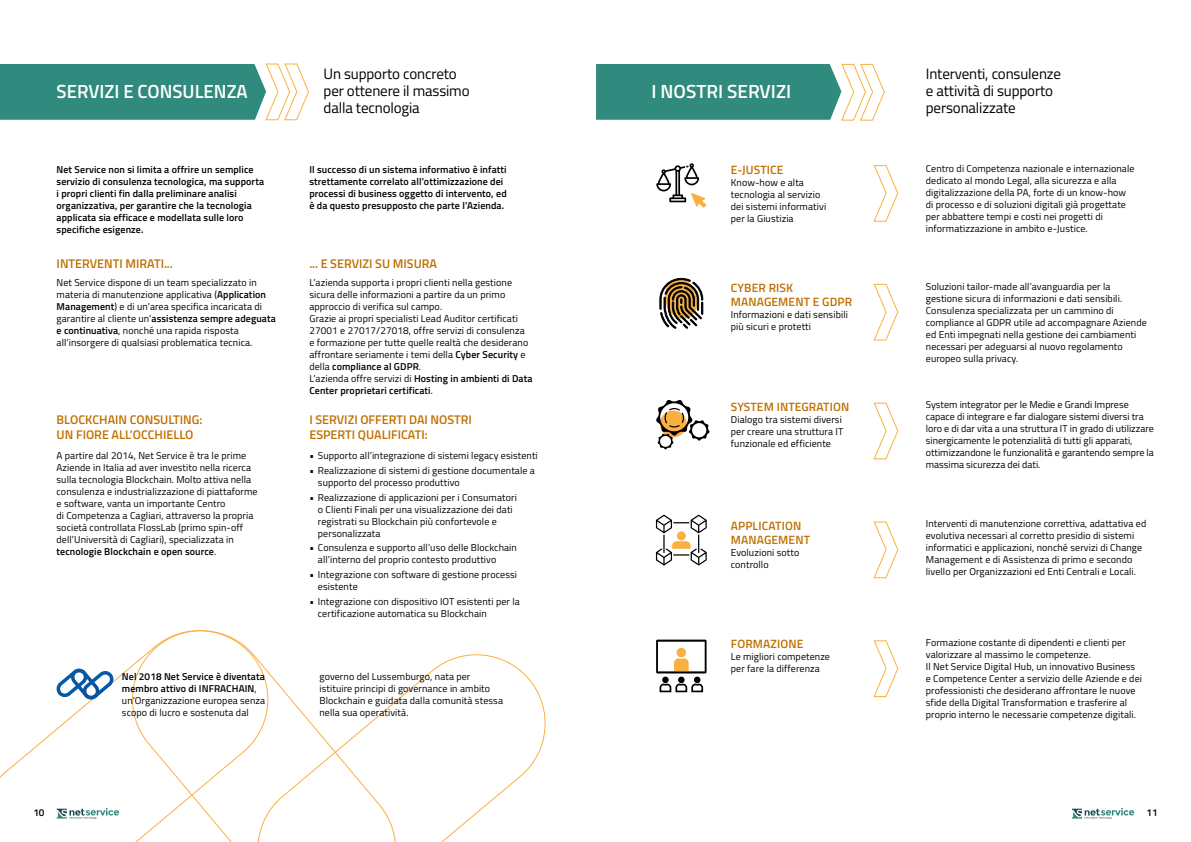
<style>
.page{position:relative;width:1191px;height:842px;background:#fff}
.page>*{position:absolute;margin:0;border:0;box-sizing:border-box;transform-origin:0 0}
.t1{font:600 19px "Titillium Web";color:#fff}
.t2{font:15px/17px "Titillium Web";letter-spacing:-.01em;color:#000}
.t3{font:600 12.5px/15px "Titillium Web";color:#bf7000}
.t4{font:600 12px/14.4px "Titillium Web";letter-spacing:.01em;color:#bf7000}
.t5{font:10px/12px "Titillium Web";letter-spacing:.01em;color:#000}
.t6{font:600 10px/12px "Titillium Web";letter-spacing:.01em;color:#000}
.s1{font-weight:600}
</style>
<div class="page">
<svg style="left:404px;top:654px;width:142px;height:188px"></svg>
<svg style="left:276px;top:681px;width:128px;height:161px"></svg>
<svg style="left:0;top:630px;width:276px;height:212px"></svg>
<svg style="left:56px;top:665px;width:61px;height:38px"></svg>
<svg style="left:0;top:63px;width:309px;height:57px;background:#549d90"></svg>
<svg style="left:57px;top:808px;width:62px;height:11px"></svg>
<svg style="left:659px;top:277px;width:45px;height:52px"></svg>
<svg style="left:656px;top:515px;width:50px;height:50px"></svg>
<svg style="left:656px;top:640px;width:50px;height:53px"></svg>
<svg style="left:656px;top:163px;width:50px;height:45px"></svg>
<svg style="left:656px;top:400px;width:53px;height:49px"></svg>
<svg style="left:596px;top:63px;width:289px;height:58px"></svg>
<svg style="left:873px;top:165px;width:25px;height:57px"></svg>
<svg style="left:873px;top:283px;width:25px;height:58px"></svg>
<svg style="left:873px;top:402px;width:25px;height:58px"></svg>
<svg style="left:873px;top:521px;width:25px;height:57px"></svg>
<svg style="left:873px;top:640px;width:25px;height:57px"></svg>
<svg style="left:1071px;top:808px;width:63px;height:11px"></svg>
<h1 class="t1" style="left:57px;top:77px;width:193px">SERVIZI E CONSULENZA</h1>
<p class="t6" style="left:57px;top:163px;width:209px">Net Service non si limita a offrire un semplice servizio di consulenza tecnologica, ma supporta i propri clienti fin dalla preliminare analisi organizzativa, per garantire che la tecnologia applicata sia efficace e modellata sulle loro specifiche esigenze.</p>
<p class="t3" style="left:57px;top:255px;width:118px">INTERVENTI MIRATI...</p>
<h2 class="t2" style="left:323px;top:64px;width:147px">Un supporto concreto per ottenere il massimo dalla tecnologia</h2>
<p class="t6" style="left:309px;top:162px;width:199px">Il successo di un sistema informativo è infatti strettamente correlato all’ottimizzazione dei processi di business oggetto di intervento, ed è da questo presupposto che parte l’Azienda.</p>
<p class="t3" style="left:309px;top:255px;width:129px">... E SERVIZI SU MISURA</p>
<p class="t5" style="left:57px;top:276px;width:221px">Net Service dispone di un team specializzato in materia di manutenzione applicativa (<span class="s1">Application Management</span>) e di un’area specifica incaricata di garantire al cliente un’<span class="s1">assistenza sempre adeguata e continuativa</span>, nonché una rapida risposta all’insorgere di qualsiasi problematica tecnica.</p>
<p class="t5" style="left:309px;top:276px;width:225px">L’azienda supporta i propri clienti nella gestione sicura delle informazioni a partire da un primo approccio di verifica sul campo.<br>Grazie ai propri specialisti Lead Auditor certificati 27001 e 27017/27018, offre servizi di consulenza<br>e formazione per tutte quelle realtà che desiderano affrontare seriamente i temi della <span class="s1">Cyber Security</span> e della <span class="s1">compliance al GDPR</span>.<br>L’azienda offre servizi di <span class="s1">Hosting in ambienti di Data Center proprietari certificati</span>.</p>
<p class="t3" style="left:57px;top:412px;width:147px">BLOCKCHAIN CONSULTING:<br>UN FIORE ALL’OCCHIELLO</p>
<p class="t3" style="left:309px;top:412px;width:164px">I SERVIZI OFFERTI DAI NOSTRI<br>ESPERTI QUALIFICATI:</p>
<p class="t5" style="left:57px;top:449px;width:203px">A partire dal 2014, Net Service è tra le prime Aziende in Italia ad aver investito nella ricerca sulla tecnologia Blockchain. Molto attiva nella consulenza e industrializzazione di piattaforme e software, vanta un importante Centro<br>di Competenza a Cagliari, attraverso la propria società controllata FlossLab (primo spin-off dell’Università di Cagliari), specializzata in <span class="s1">tecnologie Blockchain e open source</span>.</p>
<p class="t5" style="left:309px;top:449px;width:230px">• Supporto all’integrazione di sistemi legacy esistenti</p>
<p class="t5" style="left:318px;top:464px;width:218px;text-indent:-8px">• Realizzazione di sistemi di gestione documentale a supporto del processo produttivo</p>
<p class="t5" style="left:318px;top:491px;width:200px;text-indent:-8px">• Realizzazione di applicazioni per i Consumatori o Clienti Finali per una visualizzazione dei dati registrati su Blockchain più confortevole e personalizzata</p>
<p class="t5" style="left:318px;top:541px;width:200px;text-indent:-8px">• Consulenza e supporto all’uso delle Blockchain all’interno del proprio contesto produttivo</p>
<p class="t5" style="left:318px;top:568px;width:201px;text-indent:-8px">• Integrazione con software di gestione processi esistente</p>
<p class="t5" style="left:318px;top:595px;width:203px;text-indent:-8px">• Integrazione con dispositivo IOT esistenti per la certificazione automatica su Blockchain</p>
<p class="t5" style="left:122px;top:670px;width:145px"><span class="s1">Nel 2018 Net Service è diventata membro attivo di INFRACHAIN</span>, un’Organizzazione europea senza scopo di lucro e sostenuta dal</p>
<p class="t5" style="left:319px;top:670px;width:185px">governo del Lussemburgo, nata per istituire principi di governance in ambito Blockchain e guidata dalla comunità stessa nella sua operatività.</p>
<p class="t6" style="left:33px;top:805px;width:13px">10</p>
<h1 class="t1" style="left:651px;top:77px;width:141px">I NOSTRI SERVIZI</h1>
<p class="t4" style="left:731px;top:162px;width:54px">E-JUSTICE</p>
<p class="t5" style="left:731px;top:176px;width:97px">Know-how e alta tecnologia al servizio dei sistemi informativi per la Giustizia</p>
<p class="t4" style="left:731px;top:280px;width:123px">CYBER RISK<br>MANAGEMENT E GDPR</p>
<p class="t5" style="left:731px;top:308px;width:119px">Informazioni e dati sensibili più sicuri e protetti</p>
<p class="t4" style="left:731px;top:399px;width:120px">SYSTEM INTEGRATION</p>
<p class="t5" style="left:731px;top:413px;width:114px">Dialogo tra sistemi diversi per creare una struttura IT funzionale ed efficiente</p>
<p class="t4" style="left:731px;top:518px;width:81px">APPLICATION<br>MANAGEMENT</p>
<p class="t5" style="left:731px;top:546px;width:70px">Evoluzioni sotto controllo</p>
<p class="t4" style="left:731px;top:636px;width:74px">FORMAZIONE</p>
<p class="t5" style="left:731px;top:650px;width:101px">Le migliori competenze per fare la differenza</p>
<h2 class="t2" style="left:926px;top:64px;width:137px">Interventi, consulenze e attività di supporto personalizzate</h2>
<p class="t5" style="left:926px;top:162px;width:210px">Centro di Competenza nazionale e internazionale dedicato al mondo Legal, alla sicurezza e alla digitalizzazione della PA, forte di un know-how di processo e di soluzioni digitali già progettate per abbattere tempi e costi nei progetti di informatizzazione in ambito e-Justice.</p>
<p class="t5" style="left:926px;top:280px;width:222px">Soluzioni tailor-made all’avanguardia per la gestione sicura di informazioni e dati sensibili.<br>Consulenza specializzata per un cammino di compliance al GDPR utile ad accompagnare Aziende ed Enti impegnati nella gestione dei cambiamenti necessari per adeguarsi al nuovo regolamento europeo sulla privacy.</p>
<p class="t5" style="left:926px;top:398px;width:230px">System integrator per le Medie e Grandi Imprese capace di integrare e far dialogare sistemi diversi tra loro e di dar vita a una struttura IT in grado di utilizzare sinergicamente le potenzialità di tutti gli apparati, ottimizzandone le funzionalità e garantendo sempre la massima sicurezza dei dati.</p>
<p class="t5" style="left:926px;top:517px;width:222px">Interventi di manutenzione correttiva, adattativa ed evolutiva necessari al corretto presidio di sistemi informatici e applicazioni, nonché servizi di Change Management e di Assistenza di primo e secondo livello per Organizzazioni ed Enti Centrali e Locali.</p>
<p class="t5" style="left:926px;top:636px;width:218px">Formazione costante di dipendenti e clienti per valorizzare al massimo le competenze.<br>Il Net Service Digital Hub, un innovativo Business e Competence Center a servizio delle Aziende e dei professionisti che desiderano affrontare le nuove sfide della Digital Transformation e trasferire al proprio interno le necessarie competenze digitali.</p>
<p class="t6" style="left:1146px;top:805px;width:13px">11</p>
</div>
